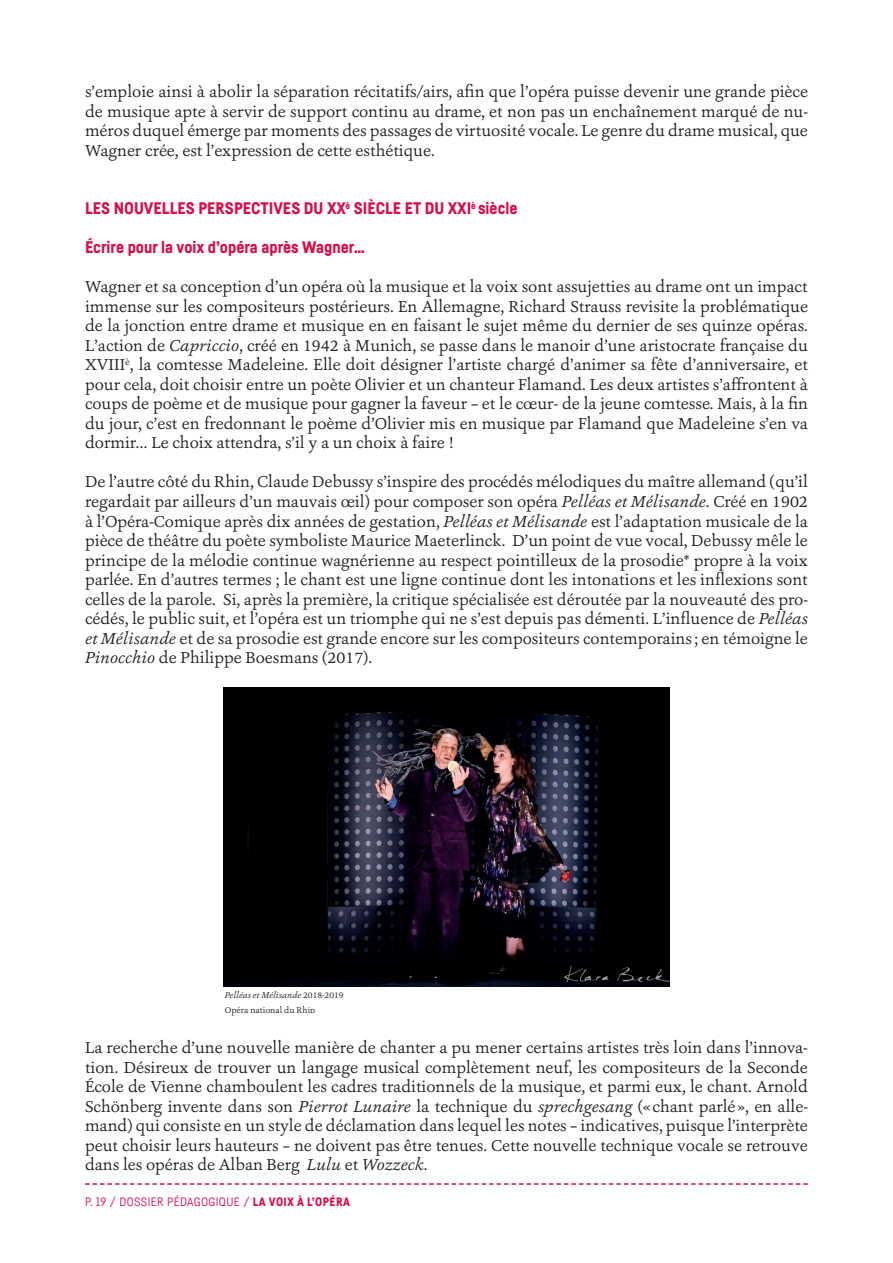
<style>
.page{position:relative;width:893px;height:1263px;background:#fff}
.page>*{position:absolute;margin:0;border:0;box-sizing:border-box;transform-origin:0 0}
.t1{font:16.5px/19.5px "Ashbury";color:#231f20;text-align:justify}
.t2{font:900 16.5px "Fabrikat";color:#d60f4a}
.t3{font:12px "Fabrikat";letter-spacing:.03em;color:#d60f4a}
.t4{font:8.7px/15px "Ashbury";color:#231f20}
.s1{font-style:italic}
.s2{font-weight:900}
</style>
<div class="page">
<svg style="left:85px;top:1183px;width:723px;height:2px"></svg>
<img style="left:223px;top:687px;width:447px;height:299px">
<p class="t1" style="left:85px;top:82px;width:724px">s’emploie ainsi à abolir la séparation récitatifs/airs, afin que l’opéra puisse devenir une grande pièce de musique apte à servir de support continu au drame, et non pas un enchaînement marqué de nu&shy;méros duquel émerge par moments des passages de virtuosité vocale. Le genre du drame musical, que Wagner crée, est l’expression de cette esthétique.</p>
<p class="t2" style="left:85px;top:198px;width:434px">LES NOUVELLES PERSPECTIVES DU XX<sup>è</sup> SIÈCLE ET DU XXI<sup>è</sup> siècle</p>
<p class="t2" style="left:85px;top:237px;width:282px">Écrire pour la voix d’opéra après Wagner…</p>
<p class="t1" style="left:85px;top:277px;width:724px">Wagner et sa conception d’un opéra où la musique et la voix sont assujetties au drame ont un impact immense sur les compositeurs postérieurs. En Allemagne, Richard Strauss revisite la problématique de la jonction entre drame et musique en en faisant le sujet même du dernier de ses quinze opéras.<br>L’action de <span class="s1">Capriccio</span>, créé en 1942 à Munich, se passe dans le manoir d’une aristocrate française du XVIII<sup>è</sup>, la comtesse Madeleine. Elle doit désigner l’artiste chargé d’animer sa fête d’anniversaire, et pour cela, doit choisir entre un poète Olivier et un chanteur Flamand. Les deux artistes s’affrontent à coups de poème et de musique pour gagner la faveur – et le cœur- de la jeune comtesse. Mais, à la fin du jour, c’est en fredonnant le poème d’Olivier mis en musique par Flamand que Madeleine s’en va dormir… Le choix attendra, s’il y a un choix à faire !</p>
<p class="t1" style="left:85px;top:472px;width:724px">De l’autre côté du Rhin, Claude Debussy s’inspire des procédés mélodiques du maître allemand (qu’il regardait par ailleurs d’un mauvais œil) pour composer son opéra <span class="s1">Pelléas et Mélisande</span>. Créé en 1902 à l’Opéra-Comique après dix années de gestation, <span class="s1">Pelléas et Mélisande</span> est l’adaptation musicale de la pièce de théâtre du poète symboliste Maurice Maeterlinck. D’un point de vue vocal, Debussy mêle le principe de la mélodie continue wagnérienne au respect pointilleux de la prosodie* propre à la voix parlée. En d’autres termes ; le chant est une ligne continue dont les intonations et les inflexions sont celles de la parole. Si, après la première, la critique spécialisée est déroutée par la nouveauté des pro&shy;cédés, le public suit, et l’opéra est un triomphe qui ne s’est depuis pas démenti. L’influence de <span class="s1">Pelléas et Mélisande</span> et de sa prosodie est grande encore sur les compositeurs contemporains; en témoigne le <span class="s1">Pinocchio</span> de Philippe Boesmans (2017).</p>
<p class="t4" style="left:225px;top:988px;width:120px"><span class="s1">Pelléas et Mélisande</span> 2018-2019<br>Opéra national du Rhin</p>
<p class="t1" style="left:85px;top:1038px;width:724px">La recherche d’une nouvelle manière de chanter a pu mener certains artistes très loin dans l’innova&shy;tion. Désireux de trouver un langage musical complètement neuf, les compositeurs de la Seconde École de Vienne chamboulent les cadres traditionnels de la musique, et parmi eux, le chant. Arnold Schönberg invente dans son <span class="s1">Pierrot Lunaire</span> la technique du <span class="s1">sprechgesang</span> (« chant parlé », en alle&shy;mand) qui consiste en un style de déclamation dans lequel les notes – indicatives, puisque l’interprète peut choisir leurs hauteurs – ne doivent pas être tenues. Cette nouvelle technique vocale se retrouve dans les opéras de Alban Berg <span class="s1">Lulu</span> et <span class="s1">Wozzeck</span>.</p>
<p class="t3" style="left:85px;top:1194px;width:267px">P. 19 / DOSSIER PÉDAGOGIQUE / <span class="s2">LA VOIX À L’OPÉRA</span></p>
</div>
